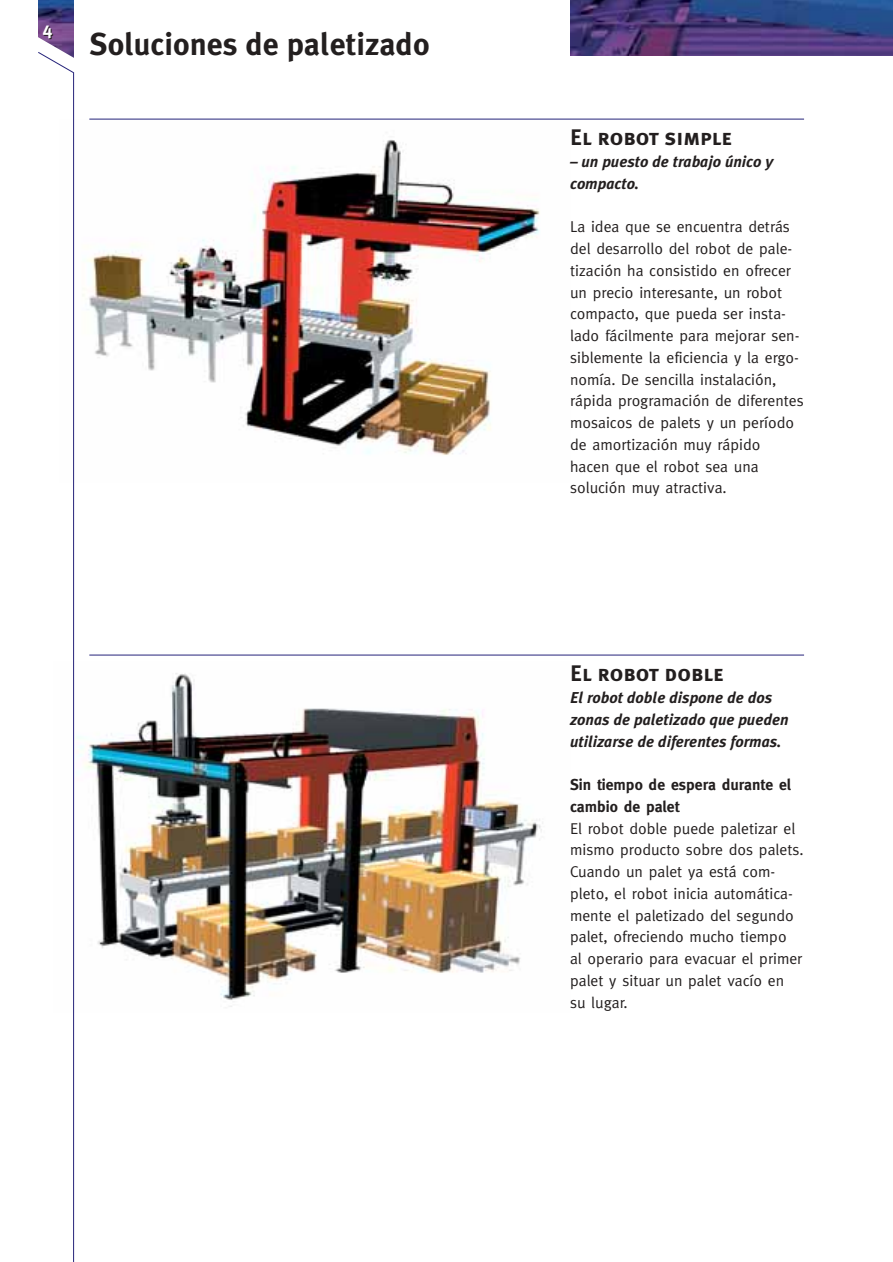
<style>
.page{position:relative;width:893px;height:1262px;background:#fff}
.page>*{position:absolute;margin:0;border:0;box-sizing:border-box;transform-origin:0 0}
.t1{font:700 31.5px "Meta Plus";color:#231f1f}
.t2{font:22.5px "Meta Plus Bold Caps";color:#231f1f}
.t3{font:700 18px "Meta";color:#fff}
.t4{font:15.75px/21.8px "Meta";color:#231f1f}
.t5{font:italic 700 15.75px/21.8px "Meta Plus";color:#231f1f}
.t6{font:700 15.75px/21.8px "Meta";color:#231f1f}
</style>
<div class="page">
<img style="left:570px;top:0;width:322px;height:55px">
<img style="left:38px;top:0;width:36px;height:32px">
<img style="left:74px;top:661px;width:469px;height:351px">
<img style="left:74px;top:119px;width:466px;height:363px">
<svg style="left:38px;top:32px;width:37px;height:60px"></svg>
<hr style="left:73px;top:72px;width:1px;height:1189px;background:#25237a">
<hr style="left:89px;top:119px;width:715px;height:1px;background:#25237a">
<hr style="left:89px;top:654px;width:715px;height:1px;background:#25237a">
<p class="t3" style="left:43px;top:23px;width:11px">4</p>
<h1 class="t1" style="left:89px;top:33px;width:342px">Soluciones de paletizado</h1>
<h2 class="t2" style="left:570px;top:124px;width:164px">El robot simple</h2>
<p class="t5" style="left:570px;top:152px;width:205px">– un puesto de trabajo único y compacto.</p>
<p class="t4" style="left:570px;top:218px;width:235px">La idea que se encuentra detrás del desarrollo del robot de pale&shy;tización ha consistido en ofrecer un precio interesante, un robot compacto, que pueda ser insta&shy;lado fácilmente para mejorar sen&shy;siblemente la eficiencia y la ergo&shy;nomía. De sencilla instalación, rápida programación de diferentes mosaicos de palets y un período de amortización muy rápido<br>hacen que el robot sea una solución muy atractiva.</p>
<h2 class="t2" style="left:570px;top:660px;width:156px">El robot doble</h2>
<p class="t5" style="left:570px;top:688px;width:220px">El robot doble dispone de dos zonas de paletizado que pueden utilizarse de diferentes formas.</p>
<p class="t6" style="left:570px;top:775px;width:222px">Sin tiempo de espera durante el cambio de palet</p>
<p class="t4" style="left:570px;top:819px;width:235px">El robot doble puede paletizar el mismo producto sobre dos palets.<br>Cuando un palet ya está com&shy;pleto, el robot inicia automática&shy;mente el paletizado del segundo palet, ofreciendo mucho tiempo<br>al operario para evacuar el primer palet y situar un palet vacío en su lugar.</p>
</div>
